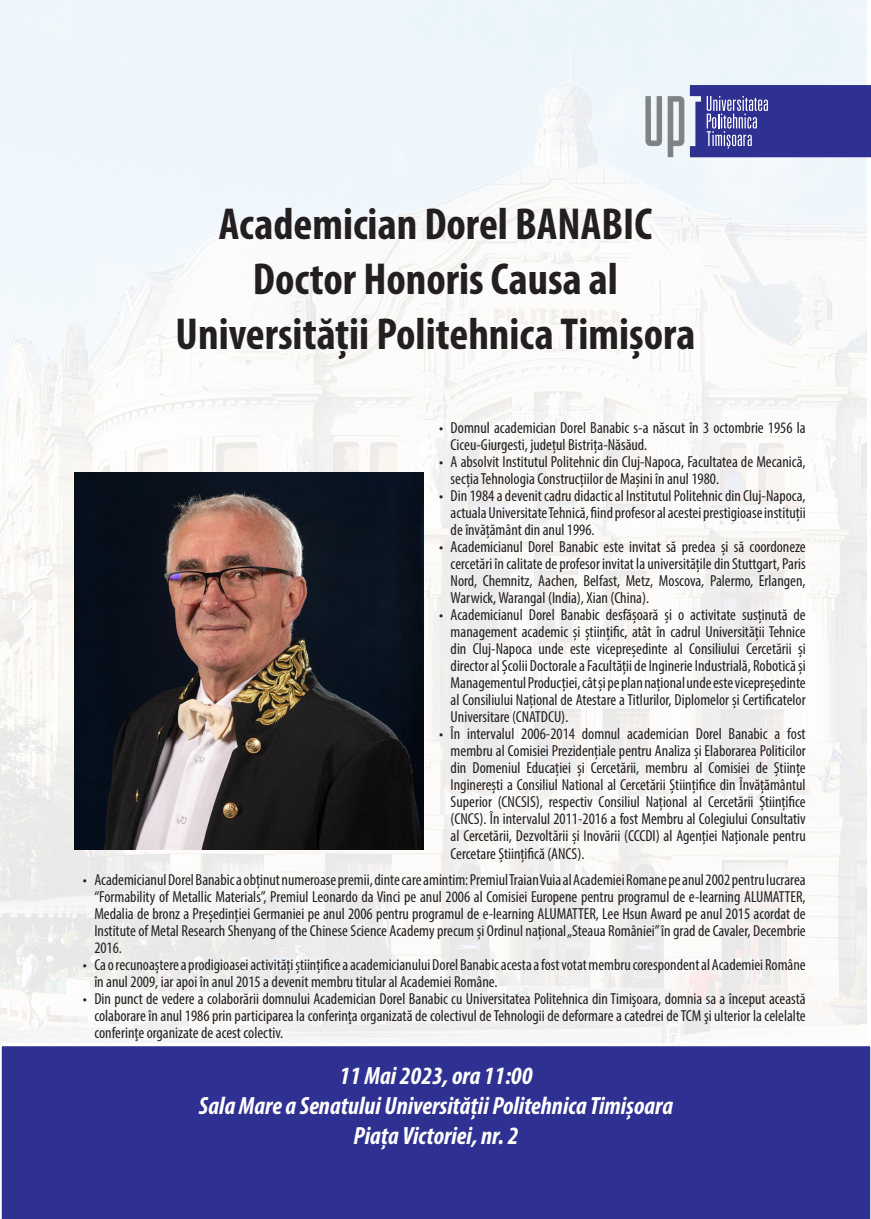
<style>
.page{position:relative;width:871px;height:1219px;background:#fff}
.page>*{position:absolute;margin:0;border:0;box-sizing:border-box;transform-origin:0 0}
.t1{font:700 condensed 45px "Myriad Pro";color:#231f20}
.t2{font:italic 700 condensed 25px "Myriad Pro";color:#fff}
.t3{font:condensed 16px/17px "Myriad Pro";color:#231f20;text-align:justify}
</style>
<div class="page">
<img style="left:0;top:0;width:866px;height:1043px">
<svg style="left:645px;top:96px;width:16px;height:50px"></svg>
<svg style="left:667px;top:85px;width:203px;height:72px;background:#4f51a1"></svg>
<div style="left:1px;top:1046px;width:869px;height:173px;background:#2e3092"></div>
<img style="left:74px;top:473px;width:349px;height:377px">
<p class="t1" style="left:219px;top:196px;width:434px">Academician Dorel BANABIC</p>
<p class="t1" style="left:253px;top:251px;width:366px">Doctor Honoris Causa al</p>
<p class="t1" style="left:175px;top:306px;width:521px">Universității Politehnica Timișora</p>
<p class="t3" style="left:450px;top:419px;width:356px;text-indent:-11px">• Domnul academician Dorel Banabic s-a născut în 3 octombrie 1956 la<br>Ciceu-Giurgesti, județul Bistrița-Năsăud.</p>
<p class="t3" style="left:450px;top:453px;width:356px;text-indent:-11px">• A absolvit Institutul Politehnic din Cluj-Napoca, Facultatea de Mecanică, secțiaTehnologia Construcțiilor de Mașini în anul 1980.</p>
<p class="t3" style="left:450px;top:487px;width:356px;text-indent:-11px">• Din 1984adevenitcadrudidactical InstitutulPolitehnicdin Cluj-Napoca, actualaUniversitateTehnică,fiindprofesoralacesteiprestigioaseinstituții de învățământ din anul 1996.</p>
<p class="t3" style="left:450px;top:538px;width:356px;text-indent:-11px">• Academicianul Dorel Banabic este invitat să predea și să coordoneze cercetări în calitatedeprofesor invitat launiversitățiledin Stuttgart,Paris Nord, Chemnitz, Aachen, Belfast, Metz, Moscova, Palermo, Erlangen, Warwick,Warangal (India), Xian (China).</p>
<p class="t3" style="left:450px;top:606px;width:356px;text-indent:-11px">• Academicianul Dorel Banabic desfășoară și o activitate susținută de management academic și științific, atât în cadrul Universității Tehnice din Cluj-Napoca unde este vicepreședinte al Consiliului Cercetării și directoralȘcolii DoctoraleaFacultățiideInginerieIndustrială, Roboticăși ManagementulProducției,câtșipeplannaționalundeestevicepreședinte al Consiliului Național de Atestare aTitlurilor, Diplomelor și Certificatelor Universitare (CNATDCU).</p>
<p class="t3" style="left:450px;top:725px;width:356px;text-indent:-11px">• În intervalul 2006-2014 domnul academician Dorel Banabic a fost membru al Comisiei Prezidențiale pentru Analiza și Elaborarea Politicilor din Domeniul Educației și Cercetării, membru al Comisiei de Științe Inginerești a Consiliul National al Cercetării Științifice din Învățământul Superior (CNCSIS), respectiv Consiliul Național al Cercetării Științifice (CNCS). În intervalul 2011-2016 a fost Membru al Colegiului Consultativ al Cercetării, Dezvoltării și Inovării (CCCDI) al Agenției Naționale pentru Cercetare Științifică (ANCS).</p>
<p class="t3" style="left:94px;top:871px;width:712px;text-indent:-11px">• AcademicianulDorelBanabicaobținutnumeroasepremii,dintecareamintim:PremiulTraianVuiaalAcademieiRomanepeanul2002pentrulucrarea “Formability of Metallic Materials”, Premiul Leonardo da Vinci pe anul 2006 al Comisiei Europene pentru programul de e-learning ALUMATTER, Medalia de bronz a Președinției Germaniei pe anul 2006 pentru programul de e-learning ALUMATTER, Lee Hsun Award pe anul 2015 acordat de Institute of Metal Research Shenyang of the Chinese Science Academy precum și Ordinul național„Steaua României”în grad de Cavaler, Decembrie 2016.</p>
<p class="t3" style="left:94px;top:956px;width:712px;text-indent:-11px">• CaorecunoaștereaprodigioaseiactivitățiștiințificeaacademicianuluiDorel Banabicacestaafostvotatmembrucorespondental Academiei Române în anul 2009, iar apoi în anul 2015 a devenit membru titular al Academiei Române.</p>
<p class="t3" style="left:94px;top:990px;width:712px;text-indent:-11px">• Din punct de vedere a colaborării domnului Academician Dorel Banabic cu Universitatea Politehnica din Timişoara, domnia sa a început această colaborare în anul 1986 prin participarea la conferinţa organizată de colectivul deTehnologii de deformare a catedrei deTCM şi ulterior la celelalte conferinţe organizate de acest colectiv.</p>
<p class="t2" style="left:339px;top:1061px;width:194px">11 Mai 2023, ora 11:00</p>
<p class="t2" style="left:199px;top:1091px;width:475px">Sala Mare a Senatului Universității Politehnica Timișoara</p>
<p class="t2" style="left:353px;top:1121px;width:166px">Piața Victoriei, nr. 2</p>
</div>
